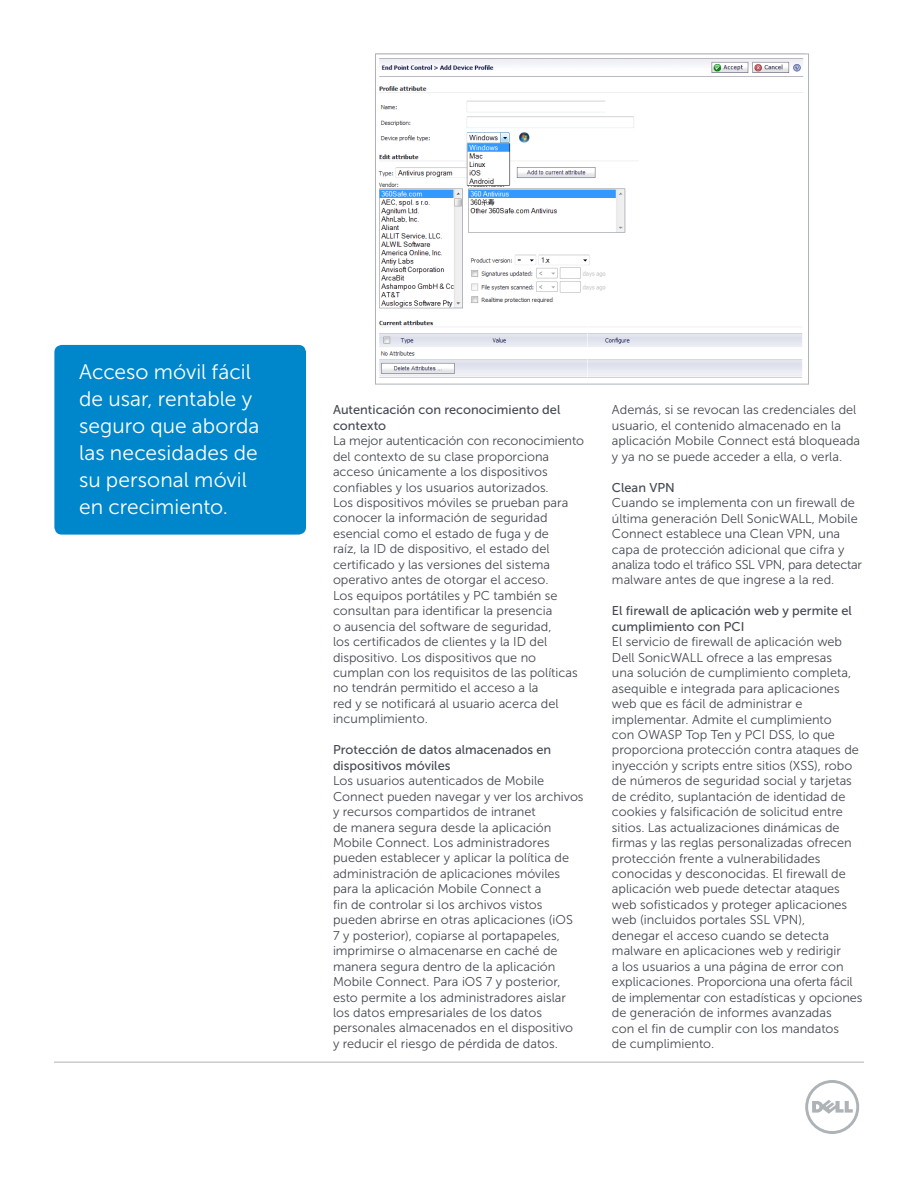
<style>
.page{position:relative;width:918px;height:1188px;background:#fff}
.page>*{position:absolute;margin:0;border:0;box-sizing:border-box;transform-origin:0 0}
.t1{font:21px/27px "Museo Sans For Dell 300";letter-spacing:.005em;color:#fff}
.t2{font:12.75px/15.5px "Museo Sans For Dell 300";color:#454952}
.t3{font:12.75px/15.5px "Museo Sans For Dell 500";color:#454952}
</style>
<div class="page">
<hr style="left:54px;top:1062px;width:810px;height:1px;background:#aeb3b8">
<svg style="left:805px;top:1080px;width:54px;height:54px"></svg>
<img style="left:378px;top:58px;width:426px;height:320px">
<div style="left:375px;top:54px;width:434px;height:330px;border:1px solid #aeb3b8"></div>
<div style="left:54px;top:345px;width:252px;height:190px;background:#0087cb;border-radius:7px"></div>
<h1 class="t1" style="left:79px;top:358px;width:182px">Acceso móvil fácil de usar, rentable y seguro que aborda las necesidades de su personal móvil en crecimiento.</h1>
<p class="t3" style="left:333px;top:402px;width:229px">Autenticación con reconocimiento del contexto</p>
<p class="t2" style="left:333px;top:433px;width:253px">La mejor autenticación con reconocimiento del contexto de su clase proporciona acceso únicamente a los dispositivos confiables y los usuarios autorizados.<br>Los dispositivos móviles se prueban para conocer la información de seguridad esencial como el estado de fuga y de<br>raíz, la ID de dispositivo, el estado del certificado y las versiones del sistema operativo antes de otorgar el acceso.<br>Los equipos portátiles y PC también se consultan para identificar la presencia<br>o ausencia del software de seguridad,<br>los certificados de clientes y la ID del dispositivo. Los dispositivos que no cumplan con los requisitos de las políticas no tendrán permitido el acceso a la<br>red y se notificará al usuario acerca del incumplimiento.</p>
<p class="t3" style="left:333px;top:742px;width:220px">Protección de datos almacenados en dispositivos móviles</p>
<p class="t2" style="left:333px;top:773px;width:252px">Los usuarios autenticados de Mobile Connect pueden navegar y ver los archivos y recursos compartidos de intranet<br>de manera segura desde la aplicación Mobile Connect. Los administradores pueden establecer y aplicar la política de administración de aplicaciones móviles para la aplicación Mobile Connect a<br>fin de controlar si los archivos vistos pueden abrirse en otras aplicaciones (iOS<br>7 y posterior), copiarse al portapapeles, imprimirse o almacenarse en caché de manera segura dentro de la aplicación Mobile Connect. Para iOS 7 y posterior, esto permite a los administradores aislar los datos empresariales de los datos personales almacenados en el dispositivo<br>y reducir el riesgo de pérdida de datos.</p>
<p class="t2" style="left:612px;top:402px;width:250px">Además, si se revocan las credenciales del usuario, el contenido almacenado en la aplicación Mobile Connect está bloqueada y ya no se puede acceder a ella, o verla.</p>
<p class="t3" style="left:612px;top:480px;width:64px">Clean VPN</p>
<p class="t2" style="left:612px;top:495px;width:252px">Cuando se implementa con un firewall de última generación Dell SonicWALL, Mobile Connect establece una Clean VPN, una capa de protección adicional que cifra y analiza todo el tráfico SSL VPN, para detectar malware antes de que ingrese a la red.</p>
<p class="t3" style="left:612px;top:603px;width:241px">El firewall de aplicación web y permite el cumplimiento con PCI</p>
<p class="t2" style="left:612px;top:634px;width:252px">El servicio de firewall de aplicación web Dell SonicWALL ofrece a las empresas<br>una solución de cumplimiento completa, asequible e integrada para aplicaciones web que es fácil de administrar e implementar. Admite el cumplimiento<br>con OWASP Top Ten y PCI DSS, lo que proporciona protección contra ataques de inyección y scripts entre sitios (XSS), robo de números de seguridad social y tarjetas de crédito, suplantación de identidad de cookies y falsificación de solicitud entre sitios. Las actualizaciones dinámicas de firmas y las reglas personalizadas ofrecen protección frente a vulnerabilidades conocidas y desconocidas. El firewall de aplicación web puede detectar ataques web sofisticados y proteger aplicaciones web (incluidos portales SSL VPN),<br>denegar el acceso cuando se detecta malware en aplicaciones web y redirigir<br>a los usuarios a una página de error con explicaciones. Proporciona una oferta fácil de implementar con estadísticas y opciones de generación de informes avanzadas<br>con el fin de cumplir con los mandatos<br>de cumplimiento.</p>
</div>
